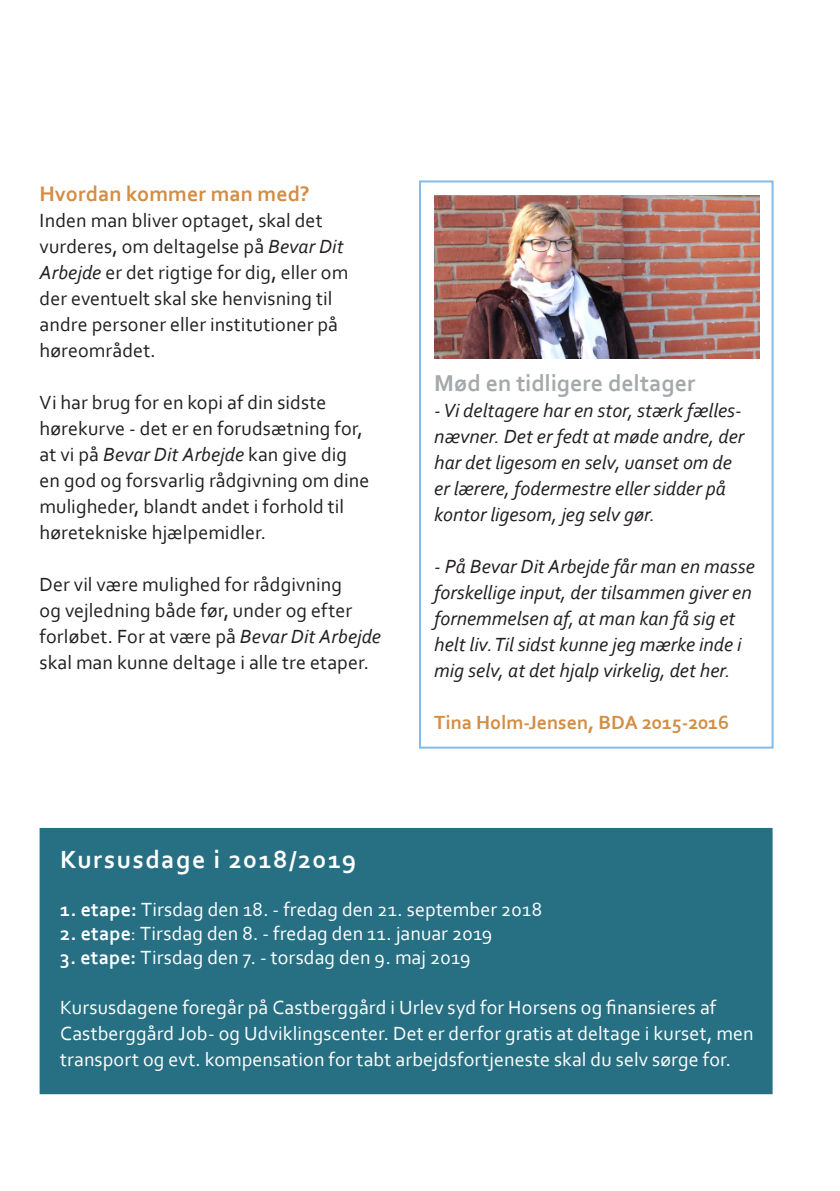
<style>
.page{position:relative;width:840px;height:1191px;background:#fff}
.page>*{position:absolute;margin:0;border:0;box-sizing:border-box;transform-origin:0 0}
.Overskrift_-_lyseblå{font:700 26px "Corbel";letter-spacing:.06em;color:#fff}
.t1{font:700 24px "Corbel";color:#a5a9ac}
.Overskrift_-_lyseblå-2{font:700 22px "Corbel";letter-spacing:.005em;color:#d38d44}
.Overskrift_-_lyseblå-3{font:20px/26px "Corbel";letter-spacing:.005em;color:#231f20}
.Overskrift_-_lyseblå-4{font:20px/26px "Corbel";letter-spacing:.005em;color:#fff}
.t2{font:italic 20px/26px "Corbel";color:#231f20}
.t3{font:700 20px "Corbel";color:#d38d44}
.s1{font-style:italic}
.s2{font-weight:700}
</style>
<div class="page">
<div style="left:41px;top:829px;width:730px;height:264px;background:#277083"></div>
<div style="left:40px;top:828px;width:732px;height:266px;border:2px solid #277083"></div>
<div style="left:419px;top:180px;width:354px;height:568px;background:#fff;border:2px solid #85bbe5"></div>
<img style="left:434px;top:196px;width:325px;height:162px">
<p class="Overskrift_-_lyseblå-2" style="left:40px;top:180px;width:271px">Hvordan kommer man med?</p>
<p class="Overskrift_-_lyseblå-3" style="left:40px;top:207px;width:284px">Inden man bliver optaget, skal det</p>
<p class="Overskrift_-_lyseblå-3" style="left:40px;top:233px;width:310px">vurderes, om deltagelse på <span class="s1">Bevar Dit Arbejde</span> er det rigtige for dig, eller om der eventuelt skal ske henvisning til andre personer eller institutioner på høreområdet.</p>
<p class="Overskrift_-_lyseblå-3" style="left:40px;top:389px;width:324px">Vi har brug for en kopi af din sidste hørekurve - det er en forudsætning for,</p>
<p class="Overskrift_-_lyseblå-3" style="left:40px;top:441px;width:331px">at vi på <span class="s1">Bevar Dit Arbejde</span> kan give dig en god og forsvarlig rådgivning om dine muligheder, blandt andet i forhold til høretekniske hjælpemidler.</p>
<p class="Overskrift_-_lyseblå-3" style="left:40px;top:571px;width:343px">Der vil være mulighed for rådgivning<br>og vejledning både før, under og efter forløbet. For at være på <span class="s1">Bevar Dit Arbejde </span>skal man kunne deltage i alle tre etaper.</p>
<p class="t1" style="left:434px;top:368px;width:262px">Mød en tidligere deltager</p>
<p class="t2" style="left:434px;top:397px;width:311px">- Vi deltagere har en stor, stærk fælles&shy;nævner. Det er fedt at møde andre, der har det ligesom en selv, uanset om de er lærere, fodermestre eller sidder på kontor ligesom, jeg selv gør.</p>
<p class="t2" style="left:434px;top:553px;width:322px">- På Bevar Dit Arbejde får man en masse forskellige input, der tilsammen giver en fornemmelsen af, at man kan få sig et helt liv. Til sidst kunne jeg mærke inde i mig selv, at det hjalp virkelig, det her.</p>
<p class="t3" style="left:434px;top:710px;width:296px">Tina Holm-Jensen, BDA 2015-2016</p>
<p class="Overskrift_-_lyseblå" style="left:60px;top:843px;width:297px">Kursusdage i 2018/2019</p>
<p class="Overskrift_-_lyseblå-4" style="left:60px;top:896px;width:483px"><span class="s2">1. etape:</span> Tirsdag den 18. - fredag den 21. september 2018</p>
<p class="Overskrift_-_lyseblå-4" style="left:60px;top:920px;width:433px"><span class="s2">2. etape</span>: Tirsdag den 8. - fredag den 11. januar 2019</p>
<p class="Overskrift_-_lyseblå-4" style="left:60px;top:944px;width:411px"><span class="s2">3. etape:</span> Tirsdag den 7. - torsdag den 9. maj 2019</p>
<p class="Overskrift_-_lyseblå-4" style="left:60px;top:994px;width:694px">Kursusdagene foregår på Castberggård i Urlev syd for Horsens og finansieres af<br>Castberggård Job- og Udviklingscenter. Det er derfor gratis at deltage i kurset, men transport og evt. kompensation for tabt arbejdsfortjeneste skal du selv sørge for.</p>
</div>
